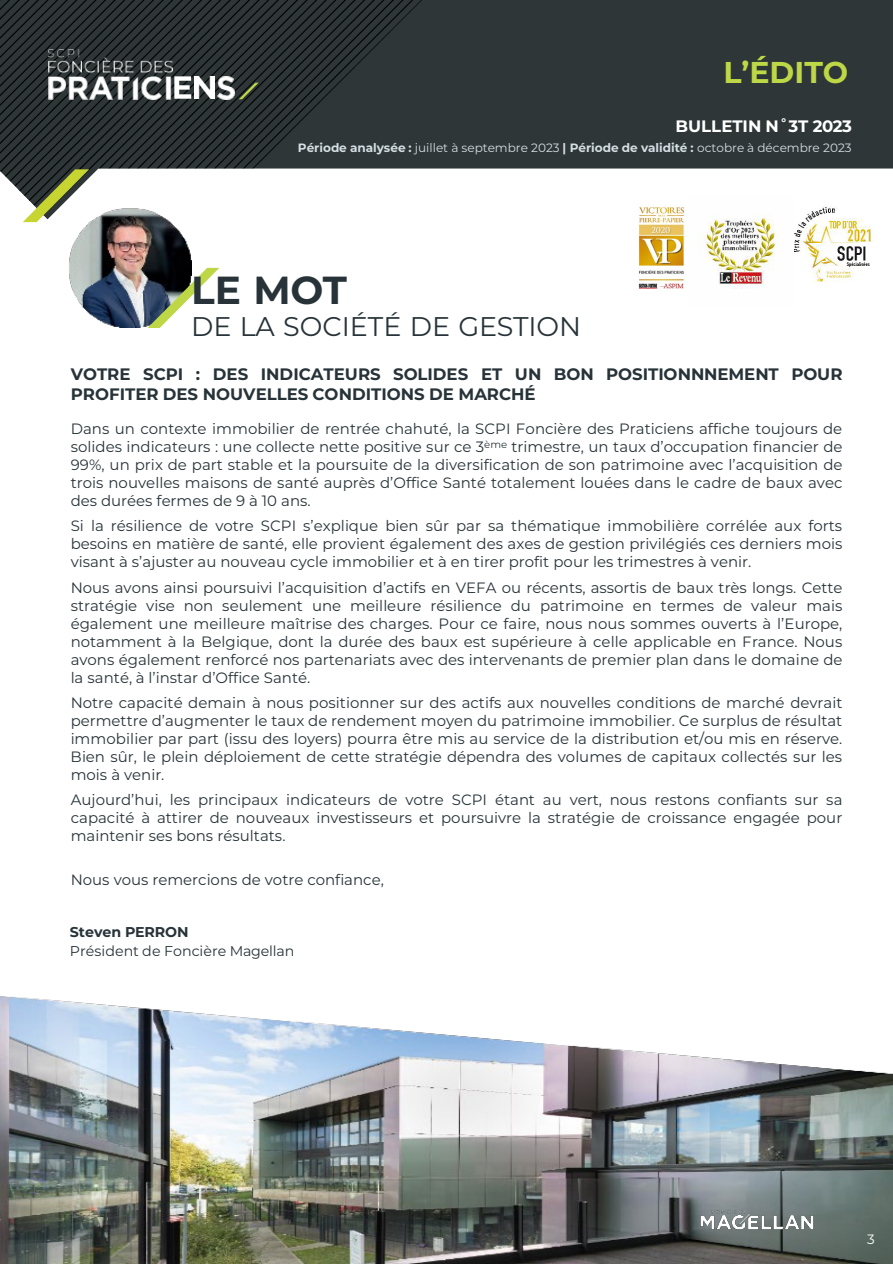
<style>
.page{position:relative;width:893px;height:1264px;background:#fff}
.page>*{position:absolute;margin:0;border:0;box-sizing:border-box;transform-origin:0 0}
.t1{font:700 39px "Montserrat";color:#273338}
.t2{font:700 30px "Montserrat";color:#bed747}
.t3{font:27px "Montserrat";color:#273338}
.t4{font:700 16.5px/19.8px "Montserrat";color:#273338}
.t5{font:700 16.5px "Montserrat";letter-spacing:-.005em;color:#fff}
.t6{font:15px/18px "Montserrat";color:#273338;text-align:justify}
.t7{font:14.25px "Montserrat";letter-spacing:-.005em;color:#273338}
.t8{font:700 14.25px "Montserrat";letter-spacing:-.005em;color:#273338}
.t9{font:13.5px "Montserrat";color:#fff}
.t10{font:12px "Montserrat";color:#d4dee3}
.s1{font-weight:700}
</style>
<div class="page">
<img style="left:0;top:0;width:892px;height:223px">
<svg style="left:239px;top:83px;width:19px;height:16px"></svg>
<img style="left:49px;top:50px;width:123px;height:49px">
<svg style="left:174px;top:76px;width:17px;height:23px"></svg>
<img style="left:195px;top:76px;width:19px;height:23px">
<img style="left:217px;top:76px;width:18px;height:23px">
<img style="left:0;top:996px;width:892px;height:267px">
<img style="left:68px;top:207px;width:123px;height:120px">
<svg style="left:147px;top:268px;width:72px;height:60px"></svg>
<img style="left:699px;top:1207px;width:115px;height:23px">
<img style="left:638px;top:205px;width:46px;height:84px">
<img style="left:793px;top:203px;width:81px;height:79px">
<img style="left:689px;top:195px;width:104px;height:94px">
<h2 class="t2" style="left:723px;top:51px;width:126px">L’ÉDITO</h2>
<p class="t5" style="left:675px;top:114px;width:178px">BULLETIN N˚3T 2023</p>
<p class="t10" style="left:298px;top:140px;width:555px"><span class="s1">Période analysée :</span> juillet à septembre 2023 <span class="s1">| Période de validité :</span> octobre à décembre 2023</p>
<p class="t1" style="left:191px;top:262px;width:157px">LE MOT</p>
<p class="t3" style="left:191px;top:307px;width:391px">DE LA SOCIÉTÉ DE GESTION</p>
<p class="t4" style="left:71px;top:363px;width:773px">VOTRE SCPI : DES INDICATEURS SOLIDES ET UN BON POSITIONNNEMENT POUR<br>PROFITER DES NOUVELLES CONDITIONS DE MARCHÉ</p>
<p class="t6" style="left:71px;top:419px;width:773px">Dans un contexte immobilier de rentrée chahuté, la SCPI Foncière des Praticiens affiche toujours de solides indicateurs : une collecte nette positive sur ce 3<sup>ème</sup> trimestre, un taux d’occupation financier de 99%, un prix de part stable et la poursuite de la diversification de son patrimoine avec l’acquisition de trois nouvelles maisons de santé auprès d’Office Santé totalement louées dans le cadre de baux avec des durées fermes de 9 à 10 ans.</p>
<p class="t6" style="left:71px;top:516px;width:773px">Si la résilience de votre SCPI s’explique bien sûr par sa thématique immobilière corrélée aux forts besoins en matière de santé, elle provient également des axes de gestion privilégiés ces derniers mois visant à s’ajuster au nouveau cycle immobilier et à en tirer profit pour les trimestres à venir.</p>
<p class="t6" style="left:71px;top:577px;width:773px">Nous avons ainsi poursuivi l’acquisition d’actifs en VEFA ou récents, assortis de baux très longs. Cette stratégie vise non seulement une meilleure résilience du patrimoine en termes de valeur mais également une meilleure maîtrise des charges. Pour ce faire, nous nous sommes ouverts à l’Europe, notamment à la Belgique, dont la durée des baux est supérieure à celle applicable en France. Nous avons également renforcé nos partenariats avec des intervenants de premier plan dans le domaine de la santé, à l’instar d’Office Santé.</p>
<p class="t6" style="left:71px;top:693px;width:773px">Notre capacité demain à nous positionner sur des actifs aux nouvelles conditions de marché devrait permettre d’augmenter le taux de rendement moyen du patrimoine immobilier. Ce surplus de résultat immobilier par part (issu des loyers) pourra être mis au service de la distribution et/ou mis en réserve.<br>Bien sûr, le plein déploiement de cette stratégie dépendra des volumes de capitaux collectés sur les mois à venir.</p>
<p class="t6" style="left:71px;top:790px;width:773px">Aujourd’hui, les principaux indicateurs de votre SCPI étant au vert, nous restons confiants sur sa capacité à attirer de nouveaux investisseurs et poursuivre la stratégie de croissance engagée pour maintenir ses bons résultats.</p>
<p class="t6" style="left:71px;top:869px;width:314px">Nous vous remercions de votre confiance,</p>
<p class="t8" style="left:70px;top:921px;width:120px">Steven PERRON</p>
<p class="t7" style="left:70px;top:940px;width:226px">Président de Foncière Magellan</p>
<p class="t9" style="left:866px;top:1229px;width:9px">3</p>
</div>
